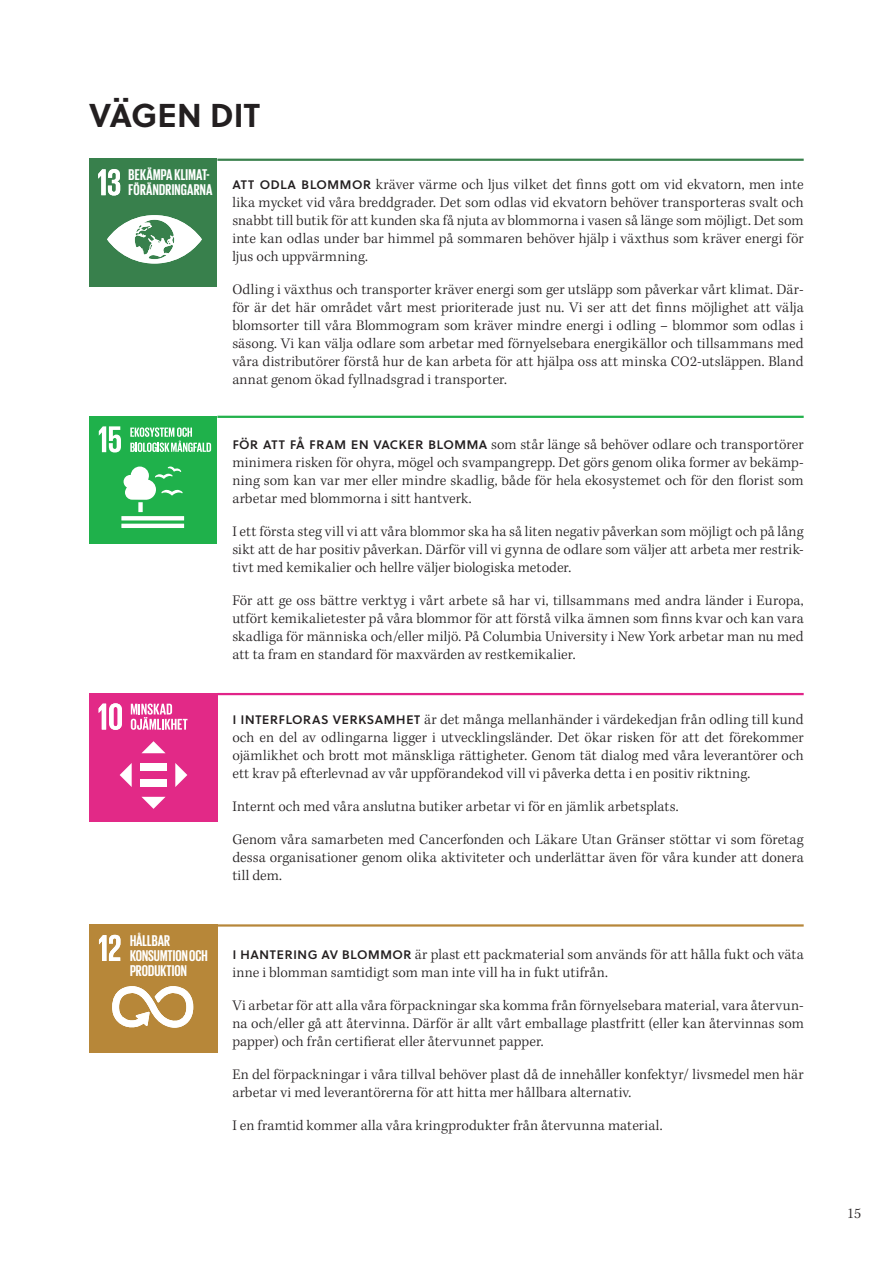
<style>
.page{position:relative;width:893px;height:1263px;background:#fff}
.page>*{position:absolute;margin:0;border:0;box-sizing:border-box;transform-origin:0 0}
.t1{font:700 33px "Soleil";letter-spacing:.005em;color:#231f20}
.t2{font:700 15.9px/15.1px "Giorgio Sans";color:#fff}
.t3{font:300 15px/18px "Kepler Std";letter-spacing:.01em;color:#231f20;text-align:justify}
.s1{font-family:"Soleil Bk";font-weight:400}
</style>
<div class="page">
<hr style="left:217px;top:159px;width:587px;height:2px;background:#3a814d">
<hr style="left:217px;top:416px;width:587px;height:2px;background:#22b14b">
<hr style="left:218px;top:693px;width:586px;height:2px;background:#e12489">
<hr style="left:217px;top:924px;width:587px;height:2px;background:#b7873a">
<div style="left:89px;top:159px;width:128px;height:128px;background:#38804c"></div>
<svg style="left:98px;top:169px;width:22px;height:26px"></svg>
<svg style="left:107px;top:215px;width:95px;height:48px"></svg>
<div style="left:89px;top:416px;width:128px;height:128px;background:#1fb14b"></div>
<svg style="left:99px;top:426px;width:22px;height:26px"></svg>
<div style="left:138px;top:502px;width:5px;height:10px;background:#fff"></div>
<svg style="left:121px;top:516px;width:63px;height:4px"></svg>
<hr style="left:121px;top:524px;width:63px;height:4px;background:#fff">
<svg style="left:124px;top:466px;width:59px;height:34px"></svg>
<svg style="left:130px;top:427px;width:81px;height:25px"></svg>
<div style="left:89px;top:693px;width:129px;height:128px;background:#e22987"></div>
<svg style="left:120px;top:763px;width:12px;height:24px"></svg>
<svg style="left:175px;top:763px;width:12px;height:24px"></svg>
<svg style="left:142px;top:741px;width:23px;height:12px"></svg>
<svg style="left:141px;top:797px;width:25px;height:12px"></svg>
<div style="left:140px;top:764px;width:27px;height:7px;background:#fff"></div>
<div style="left:140px;top:779px;width:27px;height:7px;background:#fff"></div>
<svg style="left:131px;top:703px;width:57px;height:27px"></svg>
<svg style="left:99px;top:703px;width:23px;height:27px"></svg>
<div style="left:89px;top:924px;width:128px;height:128px;background:#b78739"></div>
<svg style="left:99px;top:935px;width:21px;height:26px"></svg>
<svg style="left:112px;top:986px;width:81px;height:42px"></svg>
<p class="t1" style="left:89px;top:90px;width:172px">VÄGEN DIT</p>
<p class="t2" style="left:129px;top:167px;width:85px">BEKÄMPA KLIMAT-<br>FÖRÄNDRINGARNA</p>
<p class="t3" style="left:232px;top:176px;width:573px"><span class="s1">att odla blommor</span> kräver värme och ljus vilket det finns gott om vid ekvatorn, men inte lika mycket vid våra breddgrader. Det som odlas vid ekvatorn behöver transporteras svalt och snabbt till butik för att kunden ska få njuta av blommorna i vasen så länge som möjligt. Det som inte kan odlas under bar himmel på sommaren behöver hjälp i växthus som kräver energi för ljus och uppvärmning.</p>
<p class="t3" style="left:232px;top:281px;width:573px">Odling i växthus och transporter kräver energi som ger utsläpp som påverkar vårt klimat. Där&shy;för är det här området vårt mest prioriterade just nu. Vi ser att det finns möjlighet att välja blomsorter till våra Blommogram som kräver mindre energi i odling – blommor som odlas i säsong. Vi kan välja odlare som arbetar med förnyelsebara energikällor och tillsammans med våra distributörer förstå hur de kan arbeta för att hjälpa oss att minska CO2-utsläppen. Bland annat genom ökad fyllnadsgrad i transporter.</p>
<p class="t3" style="left:232px;top:436px;width:573px"><span class="s1">för att få fram en vacker blomma</span> som står länge så behöver odlare och transportörer minimera risken för ohyra, mögel och svampangrepp. Det görs genom olika former av bekämp&shy;ning som kan var mer eller mindre skadlig, både för hela ekosystemet och för den florist som arbetar med blommorna i sitt hantverk.</p>
<p class="t3" style="left:232px;top:523px;width:573px">I ett första steg vill vi att våra blommor ska ha så liten negativ påverkan som möjligt och på lång sikt att de har positiv påverkan. Därför vill vi gynna de odlare som väljer att arbeta mer restrik&shy;tivt med kemikalier och hellre väljer biologiska metoder.</p>
<p class="t3" style="left:232px;top:592px;width:573px">För att ge oss bättre verktyg i vårt arbete så har vi, tillsammans med andra länder i Europa, utfört kemikalietester på våra blommor för att förstå vilka ämnen som finns kvar och kan vara skadliga för människa och/eller miljö. På Columbia University i New York arbetar man nu med att ta fram en standard för maxvärden av restkemikalier.</p>
<p class="t2" style="left:130px;top:932px;width:79px">HÅLLBAR<br>KONSUMTION OCH<br>PRODUKTION</p>
<p class="t3" style="left:232px;top:710px;width:573px"><span class="s1">i interfloras verksamhet</span> är det många mellanhänder i värdekedjan från odling till kund och en del av odlingarna ligger i utvecklingsländer. Det ökar risken för att det förekommer ojämlikhet och brott mot mänskliga rättigheter. Genom tät dialog med våra leverantörer och ett krav på efterlevnad av vår uppförandekod vill vi påverka detta i en positiv riktning.</p>
<p class="t3" style="left:232px;top:797px;width:448px">Internt och med våra anslutna butiker arbetar vi för en jämlik arbetsplats.</p>
<p class="t3" style="left:232px;top:830px;width:573px">Genom våra samarbeten med Cancerfonden och Läkare Utan Gränser stöttar vi som företag dessa organisationer genom olika aktiviteter och underlättar även för våra kunder att donera till dem.</p>
<p class="t3" style="left:232px;top:946px;width:573px"><span class="s1">i hantering av blommor</span> är plast ett packmaterial som används för att hålla fukt och väta inne i blomman samtidigt som man inte vill ha in fukt utifrån.</p>
<p class="t3" style="left:232px;top:997px;width:573px">Vi arbetar för att alla våra förpackningar ska komma från förnyelsebara material, vara återvun&shy;na och/eller gå att återvinna. Därför är allt vårt emballage plastfritt (eller kan återvinnas som papper) och från certifierat eller återvunnet papper.</p>
<p class="t3" style="left:232px;top:1066px;width:573px">En del förpackningar i våra tillval behöver plast då de innehåller konfektyr/ livsmedel men här arbetar vi med leverantörerna för att hitta mer hållbara alternativ.</p>
<p class="t3" style="left:232px;top:1117px;width:432px">I en framtid kommer alla våra kringprodukter från återvunna material.</p>
<p class="t3" style="left:847px;top:1205px;width:15px">15</p>
</div>
